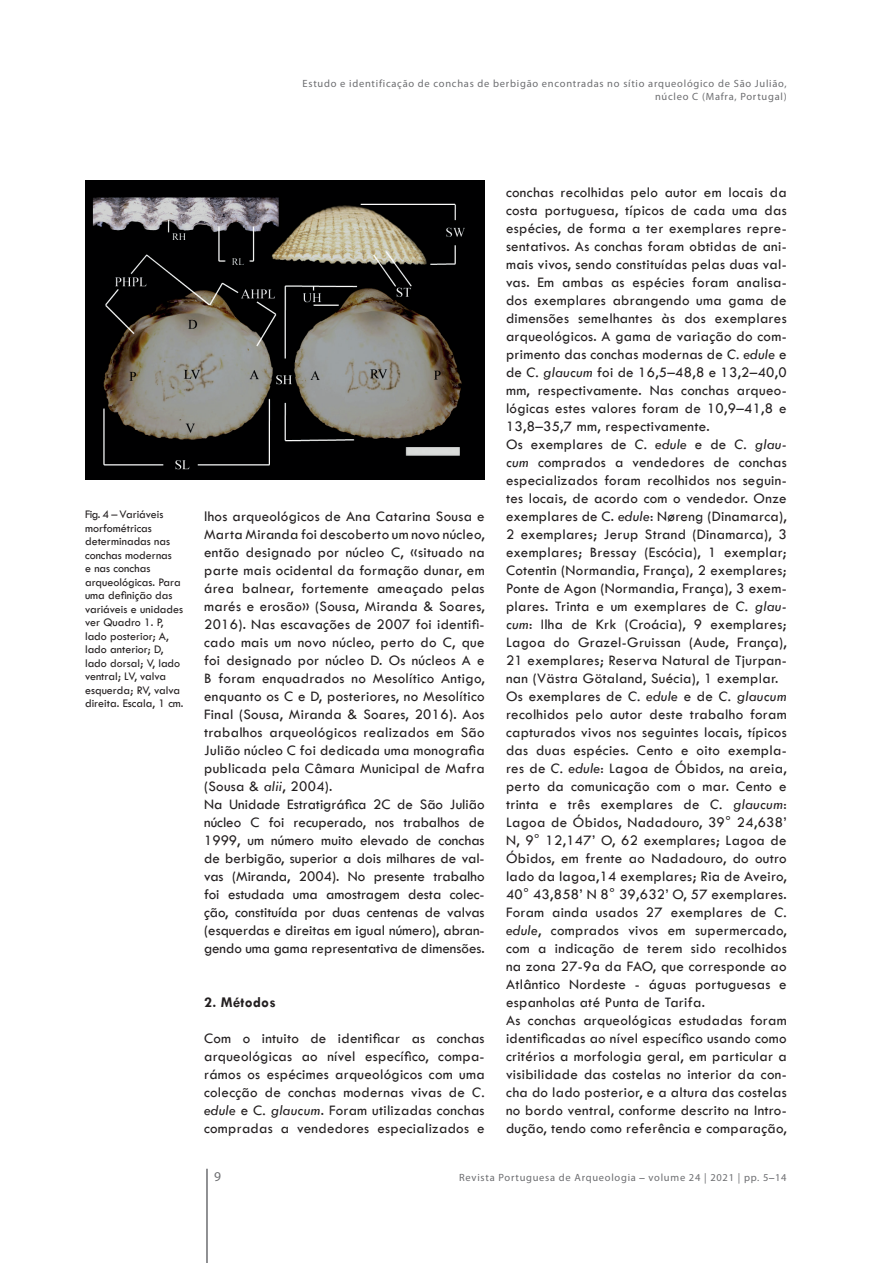
<style>
.page{position:relative;width:893px;height:1263px;background:#fff}
.page>*{position:absolute;margin:0;border:0;box-sizing:border-box;transform-origin:0 0}
.Normal_RCAPI{font:15px/18px "Tw Cen";letter-spacing:.02em;color:#231f20;text-align:justify}
.t1{font:700 15px "Tw Cen";letter-spacing:.02em;color:#231f20}
.t2{font:13.5px "Myriad Pro";color:#6c6d70}
.t3{font:12px/13.5px "Tw Cen";color:#231f20}
.t4{font:10.5px/12.6px "Myriad Pro";letter-spacing:.07em;color:#6c6d70;text-align:right}
.s1{font-style:italic}
.s2{font-family:"Tw Cen"}
</style>
<div class="page">
<hr style="left:206px;top:1169px;width:2px;height:94px;background:#6c6d70">
<img style="left:85px;top:181px;width:399px;height:299px">
<p class="t4" style="left:303px;top:77px;width:486px">Estudo e identificação de conchas de berbigão encontradas no sítio arqueológico de São Julião, núcleo C (Mafra, Portugal)</p>
<p class="t3" style="left:85px;top:508px;width:100px">Fig. 4 – Variáveis morfométricas determinadas nas conchas modernas<br>e nas conchas arqueológicas. Para uma definição das variáveis e unidades ver Quadro 1. P, lado posterior; A, lado anterior; D, lado dorsal; V, lado ventral; LV, valva esquerda; RV, valva direita. Escala, 1 cm.</p>
<p class="Normal_RCAPI" style="left:204px;top:507px;width:282px">lhos arqueológicos de Ana Catarina Sousa e Marta Miranda foi descoberto um novo núcleo, então designado por núcleo C, «situado na parte mais ocidental da formação dunar, em área balnear, fortemente ameaçado pelas marés e erosão» (Sousa, Miranda &amp; Soares, 2016). Nas escavações de 2007 foi identifi&shy;cado mais um novo núcleo, perto do C, que foi designado por núcleo D. Os núcleos A e B foram enquadrados no Mesolítico Antigo, enquanto os C e D, posteriores, no Mesolítico Final (Sousa, Miranda &amp; Soares, 2016). Aos trabalhos arqueológicos realizados em São Julião núcleo C foi dedicada uma monografia publicada pela Câmara Municipal de Mafra (Sousa &amp; <span class="s1">alii</span>, 2004).</p>
<p class="Normal_RCAPI" style="left:204px;top:795px;width:282px">Na Unidade Estratigráfica 2C de São Julião núcleo C foi recuperado, nos trabalhos de 1999, um número muito elevado de conchas de berbigão, superior a dois milhares de val&shy;vas (Miranda, 2004). No presente trabalho foi estudada uma amostragem desta colec&shy;ção, constituída por duas centenas de valvas (esquerdas e direitas em igual número), abran&shy;gendo uma gama representativa de dimensões.</p>
<p class="t1" style="left:204px;top:993px;width:73px">2. Métodos</p>
<p class="Normal_RCAPI" style="left:204px;top:1029px;width:282px">Com o intuito de identificar as conchas arqueológicas ao nível específico, compa&shy;rámos os espécimes arqueológicos com uma colecção de conchas modernas vivas de <span class="s1">C. edule</span> e C<span class="s1">. glaucum</span>. Foram utilizadas conchas compradas a vendedores especializados e</p>
<p class="Normal_RCAPI" style="left:506px;top:183px;width:282px">conchas recolhidas pelo autor em locais da costa portuguesa, típicos de cada uma das espécies, de forma a ter exemplares repre&shy;sentativos. As conchas foram obtidas de ani&shy;mais vivos, sendo constituídas pelas duas val&shy;vas. Em ambas as espécies foram analisa&shy;dos exemplares abrangendo uma gama de dimensões semelhantes às dos exemplares arqueológicos. A gama de variação do com&shy;primento das conchas modernas de <span class="s1">C. edule</span> e de <span class="s1">C. glaucum</span> foi de 16,5–48,8 e 13,2–40,0 mm, respectivamente. Nas conchas arqueo&shy;lógicas estes valores foram de 10,9–41,8 e 13,8–35,7 mm, respectivamente.</p>
<p class="Normal_RCAPI" style="left:506px;top:435px;width:282px">Os exemplares de <span class="s1">C. edule</span> e de <span class="s1">C. glau&shy;cum</span> comprados a vendedores de conchas especializados foram recolhidos nos seguin&shy;tes locais, de acordo com o vendedor. Onze exemplares de C. <span class="s1">edule</span>: Nøreng (Dinamarca), 2 exemplares; Jerup Strand (Dinamarca), 3 exemplares; Bressay (Escócia), 1 exemplar; Cotentin (Normandia, França), 2 exemplares; Ponte de Agon (Normandia, França), 3 exem&shy;plares. Trinta e um exemplares de <span class="s1">C. glau&shy;cum</span>: Ilha de Krk (Croácia), 9 exemplares; Lagoa do Grazel-Gruissan (Aude, França), 21 exemplares; Reserva Natural de Tjurpan&shy;nan (Västra Götaland, Suécia), 1 exemplar.</p>
<p class="Normal_RCAPI" style="left:506px;top:687px;width:282px">Os exemplares de <span class="s1">C. edule</span> e de <span class="s1">C. glaucum </span>recolhidos pelo autor deste trabalho foram capturados vivos nos seguintes locais, típicos das duas espécies. Cento e oito exempla&shy;res de <span class="s1">C. edule</span>: Lagoa de Óbidos, na areia, perto da comunicação com o mar. Cento e trinta e três exemplares de <span class="s1">C. glaucum</span>:<br>Lagoa de Óbidos, Nadadouro, 39° 24,638’ N, 9° 12,147’ O, 62 exemplares; Lagoa de Óbidos, em frente ao Nadadouro, do outro lado da lagoa,14 exemplares; Ria de Aveiro, 40° 43,858’ N 8° 39,632’ O, 57 exemplares.</p>
<p class="Normal_RCAPI" style="left:506px;top:903px;width:282px">Foram ainda usados 27 exemplares de <span class="s1">C. edule</span>, comprados vivos em supermercado, com a indicação de terem sido recolhidos na zona 27-9a da FAO, que corresponde ao Atlântico Nordeste - águas portuguesas e espanholas até Punta de Tarifa.</p>
<p class="Normal_RCAPI" style="left:506px;top:1011px;width:282px">As conchas arqueológicas estudadas foram identificadas ao nível específico usando como critérios a morfologia geral, em particular a visibilidade das costelas no interior da con&shy;cha do lado posterior, e a altura das costelas no bordo ventral, conforme descrito na Intro&shy;dução, tendo como referência e comparação,</p>
<p class="t2" style="left:214px;top:1168px;width:8px">9</p>
<p class="t4" style="left:459px;top:1171px;width:329px">Revista Portuguesa de Arqueologia <span class="s2">–</span> volume 24 | 2021 | pp. 5<span class="s2">–</span>14</p>
</div>
